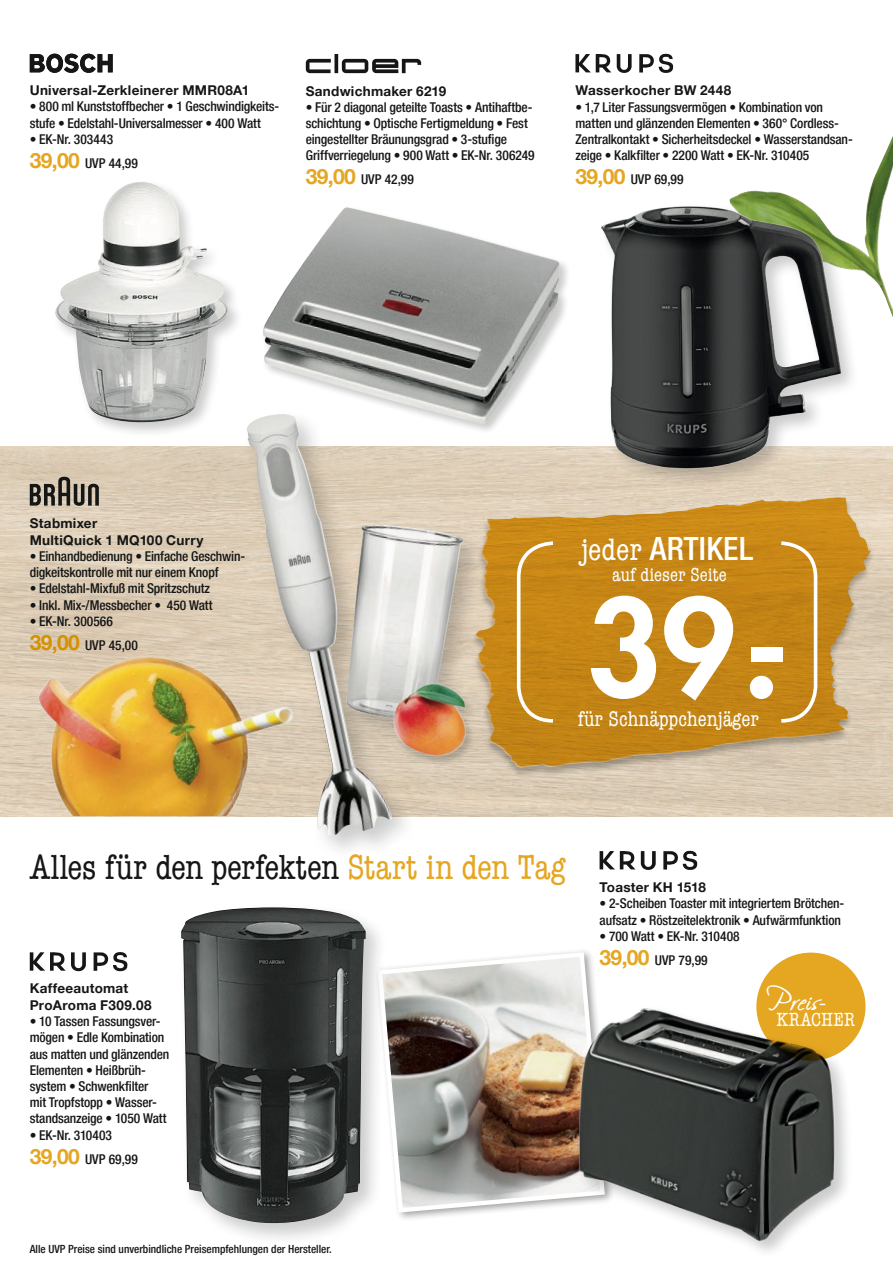
<style>
.page{position:relative;width:893px;height:1263px;background:#fff}
.page>*{position:absolute;margin:0;border:0;box-sizing:border-box;transform-origin:0 0}
.t1{font:800 130.2px "Futura Std";color:#fff}
.t2{font:condensed 36px "American Typewriter";letter-spacing:-.015em;color:#151616}
.t3{font:500 condensed 32.1px "Helvetica Neue LT Pro";letter-spacing:.01em;color:#fff}
.t4{font:31.05px "Junge Script Std";letter-spacing:-.015em;color:#fff}
.t5{font:condensed 21.75px "American Typewriter";color:#fff}
.t6{font:condensed 19.65px "American Typewriter";letter-spacing:.005em;color:#fff}
.t7{font:condensed 19.35px "American Typewriter";color:#fff}
.t8{font:500 condensed 13.5px/16.2px "Helvetica Neue LT Pro";letter-spacing:-.01em;color:#151616}
.t9{font:700 13.5px/16.5px "Helvetica Neue LT Pro";letter-spacing:.02em;color:#151616}
.t10{font:500 condensed 11.25px "Helvetica Neue LT Pro";color:#151616}
.s1{font-weight:700;font-stretch:normal;font-size:21px;color:#e5a621}
.s2{font-weight:700;font-stretch:normal;font-size:21px;color:#d59100}
.s3{font-family:"American Typewriter";font-weight:400}
.s4{color:#e5a621}
</style>
<div class="page">
<img style="left:732px;top:136px;width:161px;height:181px">
<div style="left:375px;top:948px;width:240px;height:273px;background:#151616;opacity:.4"></div>
<img style="left:388px;top:950px;width:219px;height:265px">
<svg style="left:30px;top:952px;width:56px;height:19px"></svg>
<svg style="left:94px;top:952px;width:33px;height:19px"></svg>
<svg style="left:641px;top:851px;width:15px;height:19px"></svg>
<svg style="left:600px;top:851px;width:35px;height:18px"></svg>
<svg style="left:663px;top:851px;width:34px;height:19px"></svg>
<svg style="left:617px;top:54px;width:15px;height:19px"></svg>
<svg style="left:575px;top:54px;width:36px;height:18px"></svg>
<svg style="left:639px;top:54px;width:34px;height:19px"></svg>
<svg style="left:306px;top:54px;width:115px;height:19px"></svg>
<svg style="left:30px;top:477px;width:69px;height:29px;background:#81796d"></svg>
<svg style="left:30px;top:54px;width:83px;height:19px"></svg>
<div style="left:261px;top:205px;width:310px;height:230px;background:#151616;opacity:.22"></div>
<img style="left:262px;top:207px;width:298px;height:217px">
<div style="left:52px;top:179px;width:192px;height:259px;background:#151616;opacity:.22"></div>
<img style="left:55px;top:182px;width:173px;height:240px">
<div style="left:176px;top:902px;width:212px;height:344px;background:#151616;opacity:.22"></div>
<img style="left:181px;top:907px;width:185px;height:316px">
<div style="left:575px;top:1004px;width:278px;height:255px;background:#151616;opacity:.22"></div>
<img style="left:571px;top:999px;width:271px;height:251px">
<div style="left:598px;top:202px;width:262px;height:286px;background:#151616;opacity:.22"></div>
<img style="left:594px;top:198px;width:253px;height:279px">
<div style="left:756px;top:952px;width:109px;height:108px;background:#e5a621;border-radius:50%"></div>
<div style="left:242px;top:408px;width:175px;height:453px;background:#151616;opacity:.22"></div>
<img style="left:246px;top:414px;width:146px;height:421px">
<div style="left:341px;top:519px;width:147px;height:226px;background:#151616;opacity:.22"></div>
<img style="left:346px;top:525px;width:117px;height:195px">
<img style="left:34px;top:604px;width:283px;height:212px">
<img style="left:378px;top:667px;width:92px;height:108px">
<div style="left:470px;top:497px;width:406px;height:281px;background:#151616;opacity:.3"></div>
<img style="left:475px;top:497px;width:373px;height:271px">
<svg style="left:515px;top:539px;width:42px;height:185px;background:#cb922d"></svg>
<svg style="left:778px;top:539px;width:41px;height:185px;background:#c9902d"></svg>
<p class="t9" style="left:30px;top:82px;width:221px">Universal-Zerkleinerer MMR08A1</p>
<p class="t8" style="left:30px;top:98px;width:251px">• 800 ml Kunststoffbecher • 1 Geschwindigkeits&shy;stufe • Edelstahl-Universalmesser • 400 Watt</p>
<p class="t8" style="left:30px;top:127px;width:110px;line-height:24px">• EK-Nr. 303443<br><span class="s1">39,00</span> UVP 44,99</p>
<p class="t9" style="left:306px;top:82px;width:142px">Sandwichmaker 6219</p>
<p class="t8" style="left:306px;top:99px;width:230px">• Für 2 diagonal geteilte Toasts • Antihaftbe&shy;schichtung • Optische Fertigmeldung • Fest eingestellter Bräunungsgrad • 3-stufige Griffverriegelung • 900 Watt • EK-Nr. 306249</p>
<p class="t8" style="left:306px;top:171px;width:110px"><span class="s1">39,00</span> UVP 42,99</p>
<p class="t9" style="left:575px;top:82px;width:157px">Wasserkocher BW 2448</p>
<p class="t8" style="left:575px;top:98px;width:279px">• 1,7 Liter Fassungsvermögen • Kombination von matten und glänzenden Elementen • 360° Cordless-Zentralkontakt • Sicherheitsdeckel • Wasserstandsan&shy;zeige • Kalkfilter • 2200 Watt • EK-Nr. 310405</p>
<p class="t8" style="left:575px;top:171px;width:110px"><span class="s1">39,00</span> UVP 69,99</p>
<p class="t9" style="left:30px;top:515px;width:175px">Stabmixer<br>MultiQuick 1 MQ100 Curry</p>
<p class="t8" style="left:30px;top:548px;width:217px">• Einhandbedienung • Einfache Geschwin&shy;digkeitskontrolle mit nur einem Knopf</p>
<p class="t8" style="left:30px;top:580px;width:182px">• Edelstahl-Mixfuß mit Spritzschutz</p>
<p class="t8" style="left:30px;top:596px;width:184px">• Inkl. Mix-/Messbecher • 450 Watt</p>
<p class="t8" style="left:30px;top:609px;width:110px;line-height:24px">• EK-Nr. 300566<br><span class="s2">39,00</span> UVP 45,00</p>
<h3 class="t3" style="left:581px;top:529px;width:174px"><span class="s3">jeder</span> ARTIKEL</h3>
<h3 class="t7" style="left:612px;top:560px;width:116px">auf dieser Seite</h3>
<h1 class="t1" style="left:587px;top:566px;width:203px">39.-</h1>
<h3 class="t5" style="left:578px;top:703px;width:183px">für Schnäppchenjäger</h3>
<h2 class="t2" style="left:30px;top:840px;width:537px">Alles für den perfekten <span class="s4">Start in den Tag</span></h2>
<p class="t9" style="left:30px;top:980px;width:123px">Kaffeeautomat<br>ProAroma F309.08</p>
<p class="t8" style="left:30px;top:1013px;width:141px">• 10 Tassen Fassungsver&shy;mögen • Edle Kombination aus matten und glänzenden<br>Elementen • Heißbrüh&shy;system • Schwenkfilter<br>mit Tropfstopp • Wasser&shy;standsanzeige • 1050 Watt</p>
<p class="t8" style="left:30px;top:1122px;width:110px;line-height:24px">• EK-Nr. 310403<br><span class="s1">39,00</span> UVP 69,99</p>
<p class="t10" style="left:30px;top:1242px;width:303px">Alle UVP Preise sind unverbindliche Preisempfehlungen der Hersteller.</p>
<p class="t9" style="left:600px;top:879px;width:108px">Toaster KH 1518</p>
<p class="t8" style="left:600px;top:895px;width:246px">• 2-Scheiben Toaster mit integriertem Brötchen&shy;aufsatz • Röstzeitelektronik • Aufwärmfunktion</p>
<p class="t8" style="left:600px;top:924px;width:142px;line-height:24px">• 700 Watt • EK-Nr. 310408<br><span class="s1">39,00</span> UVP 79,99</p>
<h3 class="t4" style="left:767px;top:985px;width:61px">Preis-</h3>
<h3 class="t6" style="left:776px;top:1005px;width:80px">KRACHER</h3>
</div>
